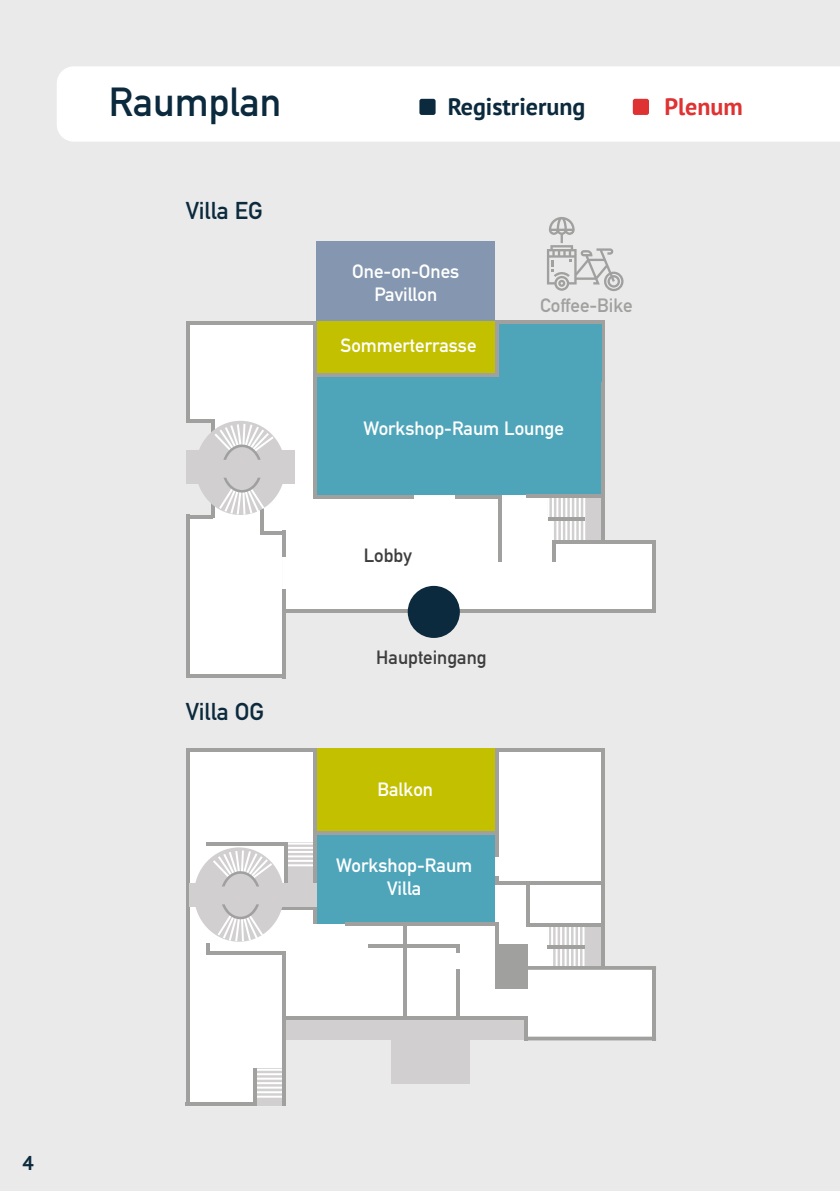
<style>
.page{position:relative;width:840px;height:1191px;background:#fff}
.page>*{position:absolute;margin:0;border:0;box-sizing:border-box;transform-origin:0 0}
.t1{font:700 40px "DIN Alternate";color:#0c2a3d}
.t2{font:700 24px "DIN Alternate";color:#0c2a3d}
.t3{font:700 24px "PT Sans";color:#0c2a3d}
.t4{font:700 24px "PT Sans";color:#df3232}
.t5{font:700 20px "PT Sans";color:#0c2a3d}
.t6{font:700 19px/22.8px "DIN Alternate";color:#fff;text-align:center}
.t7{font:700 19px "DIN Alternate";color:#3d3d3d}
.t8{font:700 19px "DIN Alternate";color:#a0a09f}
</style>
<div class="page">
<div style="left:0;top:0;width:839px;height:1191px;background:#eaeaea"></div>
<div style="left:57px;top:66px;width:782px;height:76px;background:#fff"></div>
<div style="left:419px;top:99px;width:16px;height:16px;background:#0c2a3d;border-radius:2px"></div>
<div style="left:632px;top:99px;width:16px;height:16px;background:#df3232;border-radius:2px"></div>
<svg style="left:186px;top:321px;width:466px;height:288px;fill:#fff"></svg>
<hr style="left:211px;top:419px;width:3px;height:14px;background:#a0a09f">
<div style="left:315px;top:375px;width:286px;height:120px;background:#4ea5ba"></div>
<div style="left:195px;top:421px;width:90px;height:94px;background:#d1cfd0;border-radius:50%"></div>
<div style="left:316px;top:321px;width:179px;height:52px;background:#c3c000"></div>
<svg style="left:553px;top:520px;width:48px;height:20px"></svg>
<svg style="left:549px;top:498px;width:52px;height:22px"></svg>
<hr style="left:551px;top:495px;width:2px;height:46px;background:#fff">
<hr style="left:556px;top:495px;width:2px;height:46px;background:#fff">
<hr style="left:560px;top:495px;width:2px;height:46px;background:#fff">
<hr style="left:565px;top:495px;width:2px;height:46px;background:#fff">
<hr style="left:569px;top:495px;width:2px;height:46px;background:#fff">
<hr style="left:574px;top:495px;width:2px;height:46px;background:#fff">
<hr style="left:578px;top:495px;width:2px;height:46px;background:#fff">
<hr style="left:583px;top:495px;width:2px;height:46px;background:#fff">
<hr style="left:547px;top:496px;width:2px;height:25px;background:#fff">
<hr style="left:552px;top:540px;width:103px;height:4px;background:#a0a09f">
<hr style="left:455px;top:495px;width:43px;height:4px;background:#a0a09f">
<hr style="left:526px;top:494px;width:78px;height:4px;background:#a0a09f">
<hr style="left:548px;top:517px;width:37px;height:4px;background:#a0a09f">
<hr style="left:313px;top:495px;width:101px;height:4px;background:#a0a09f">
<hr style="left:187px;top:419px;width:27px;height:4px;background:#a0a09f">
<hr style="left:186px;top:321px;width:130px;height:4px;background:#a0a09f">
<hr style="left:601px;top:321px;width:3px;height:219px;background:#a0a09f">
<div style="left:186px;top:450px;width:19px;height:33px;background:#d1cfd0"></div>
<div style="left:276px;top:450px;width:18px;height:33px;background:#d1cfd0"></div>
<hr style="left:652px;top:540px;width:3px;height:72px;background:#a0a09f">
<hr style="left:552px;top:540px;width:3px;height:22px;background:#a0a09f">
<svg style="left:497px;top:495px;width:4px;height:67px"></svg>
<hr style="left:186px;top:674px;width:100px;height:4px;background:#a0a09f">
<hr style="left:282px;top:609px;width:373px;height:4px;background:#a0a09f">
<hr style="left:282px;top:531px;width:4px;height:26px;background:#a0a09f">
<hr style="left:282px;top:589px;width:4px;height:89px;background:#a0a09f">
<hr style="left:186px;top:514px;width:3px;height:164px;background:#a0a09f">
<hr style="left:186px;top:321px;width:3px;height:102px;background:#a0a09f">
<hr style="left:313px;top:321px;width:4px;height:177px;background:#a0a09f">
<svg style="left:213px;top:422px;width:63px;height:38px"></svg>
<svg style="left:189px;top:478px;width:93px;height:196px;background:#f6f6f6"></svg>
<div style="left:407px;top:586px;width:52px;height:52px;background:#0c2a3d;border-radius:50%"></div>
<div style="left:496px;top:323px;width:105px;height:59px;background:#4ea5ba"></div>
<hr style="left:316px;top:373px;width:182px;height:4px;background:#a0a09f">
<hr style="left:495px;top:321px;width:3px;height:56px;background:#a0a09f">
<hr style="left:495px;top:321px;width:109px;height:3px;background:#a0a09f">
<div style="left:189px;top:748px;width:416px;height:267px;background:#fff"></div>
<div style="left:497px;top:944px;width:30px;height:45px;background:#a0a09f"></div>
<div style="left:316px;top:834px;width:178px;height:90px;background:#4ea5ba"></div>
<div style="left:498px;top:750px;width:104px;height:134px;background:#fff"></div>
<div style="left:527px;top:967px;width:126px;height:72px;background:#fff"></div>
<div style="left:403px;top:946px;width:52px;height:71px;background:#fff"></div>
<div style="left:316px;top:748px;width:179px;height:84px;background:#c3c000"></div>
<div style="left:284px;top:1017px;width:240px;height:23px;background:#d1cfd0"></div>
<div style="left:391px;top:1038px;width:78px;height:45px;background:#d1cfd0"></div>
<div style="left:189px;top:752px;width:124px;height:90px;background:#fff"></div>
<div style="left:285px;top:842px;width:28px;height:40px;background:#d1cfd0"></div>
<hr style="left:286px;top:864px;width:27px;height:2px;background:#fff">
<hr style="left:286px;top:860px;width:27px;height:2px;background:#fff">
<hr style="left:286px;top:855px;width:27px;height:2px;background:#fff">
<hr style="left:286px;top:851px;width:27px;height:2px;background:#fff">
<hr style="left:286px;top:847px;width:27px;height:2px;background:#fff">
<hr style="left:286px;top:842px;width:27px;height:2px;background:#fff">
<svg style="left:553px;top:948px;width:48px;height:18px"></svg>
<svg style="left:548px;top:927px;width:53px;height:21px"></svg>
<svg style="left:527px;top:1036px;width:125px;height:4px"></svg>
<hr style="left:368px;top:944px;width:91px;height:3px;background:#a0a09f">
<svg style="left:455px;top:969px;width:4px;height:46px"></svg>
<svg style="left:402px;top:926px;width:4px;height:89px"></svg>
<hr style="left:345px;top:922px;width:152px;height:4px;background:#a0a09f">
<hr style="left:498px;top:881px;width:104px;height:4px;background:#a0a09f">
<svg style="left:284px;top:906px;width:29px;height:4px"></svg>
<hr style="left:187px;top:748px;width:129px;height:4px;background:#a0a09f">
<hr style="left:206px;top:842px;width:80px;height:4px;background:#a0a09f">
<hr style="left:208px;top:951px;width:78px;height:3px;background:#a0a09f">
<hr style="left:316px;top:831px;width:179px;height:3px;background:#a0a09f">
<hr style="left:494px;top:748px;width:110px;height:4px;background:#a0a09f">
<hr style="left:601px;top:748px;width:3px;height:221px;background:#a0a09f">
<hr style="left:284px;top:842px;width:3px;height:42px;background:#a0a09f">
<hr style="left:652px;top:968px;width:3px;height:72px;background:#a0a09f">
<svg style="left:523px;top:1019px;width:4px;height:21px"></svg>
<svg style="left:494px;top:922px;width:4px;height:67px"></svg>
<svg style="left:494px;top:876px;width:4px;height:9px"></svg>
<svg style="left:455px;top:947px;width:4px;height:6px"></svg>
<svg style="left:494px;top:748px;width:4px;height:108px"></svg>
<hr style="left:186px;top:1102px;width:71px;height:4px;background:#a0a09f">
<svg style="left:286px;top:1015px;width:241px;height:4px"></svg>
<hr style="left:186px;top:748px;width:3px;height:357px;background:#a0a09f">
<hr style="left:313px;top:748px;width:3px;height:136px;background:#a0a09f">
<hr style="left:313px;top:906px;width:4px;height:18px;background:#a0a09f">
<hr style="left:551px;top:925px;width:2px;height:42px;background:#fff">
<hr style="left:555px;top:925px;width:2px;height:42px;background:#fff">
<hr style="left:559px;top:925px;width:2px;height:42px;background:#fff">
<hr style="left:564px;top:925px;width:2px;height:42px;background:#fff">
<hr style="left:568px;top:925px;width:2px;height:42px;background:#fff">
<hr style="left:573px;top:925px;width:2px;height:42px;background:#fff">
<hr style="left:577px;top:925px;width:2px;height:42px;background:#fff">
<hr style="left:582px;top:925px;width:2px;height:42px;background:#fff">
<hr style="left:546px;top:925px;width:2px;height:23px;background:#fff">
<svg style="left:189px;top:848px;width:95px;height:254px;background:#f0f0f0"></svg>
<svg style="left:547px;top:944px;width:37px;height:4px"></svg>
<hr style="left:526px;top:923px;width:78px;height:4px;background:#a0a09f">
<svg style="left:525px;top:885px;width:4px;height:42px"></svg>
<hr style="left:526px;top:966px;width:129px;height:3px;background:#a0a09f">
<svg style="left:257px;top:1070px;width:25px;height:36px"></svg>
<hr style="left:255px;top:1086px;width:28px;height:2px;background:#fff">
<hr style="left:255px;top:1082px;width:28px;height:2px;background:#fff">
<hr style="left:255px;top:1077px;width:28px;height:2px;background:#fff">
<hr style="left:255px;top:1073px;width:28px;height:2px;background:#fff">
<hr style="left:255px;top:1068px;width:28px;height:2px;background:#fff">
<hr style="left:255px;top:1095px;width:28px;height:2px;background:#fff">
<hr style="left:255px;top:1091px;width:28px;height:2px;background:#fff">
<hr style="left:282px;top:952px;width:4px;height:154px;background:#a0a09f">
<hr style="left:253px;top:1068px;width:4px;height:38px;background:#a0a09f">
<div style="left:273px;top:882px;width:43px;height:24px;background:#d1cfd0"></div>
<div style="left:189px;top:882px;width:18px;height:24px;background:#d1cfd0"></div>
<div style="left:316px;top:241px;width:178px;height:80px;background:#8597b0"></div>
<svg style="left:547px;top:217px;width:76px;height:74px"></svg>
<h1 class="t1" style="left:109px;top:71px;width:174px">Raumplan</h1>
<p class="t2" style="left:186px;top:192px;width:78px">Villa EG</p>
<p class="t2" style="left:186px;top:693px;width:80px">Villa OG</p>
<p class="t3" style="left:447px;top:90px;width:139px">Registrierung</p>
<p class="t4" style="left:664px;top:90px;width:80px">Plenum</p>
<p class="t6" style="left:352px;top:259px;width:108px">One-on-Ones<br>Pavillon</p>
<p class="t6" style="left:340px;top:332px;width:137px">Sommerterrasse</p>
<p class="t8" style="left:540px;top:291px;width:94px">Coffee-Bike</p>
<p class="t6" style="left:363px;top:415px;width:202px">Workshop-Raum Lounge</p>
<p class="t7" style="left:363px;top:540px;width:49px">Lobby</p>
<p class="t7" style="left:376px;top:642px;width:112px">Haupteingang</p>
<p class="t6" style="left:377px;top:776px;width:57px">Balkon</p>
<p class="t6" style="left:336px;top:853px;width:137px">Workshop-Raum<br>Villa</p>
<p class="t5" style="left:22px;top:1149px;width:13px">4</p>
</div>
